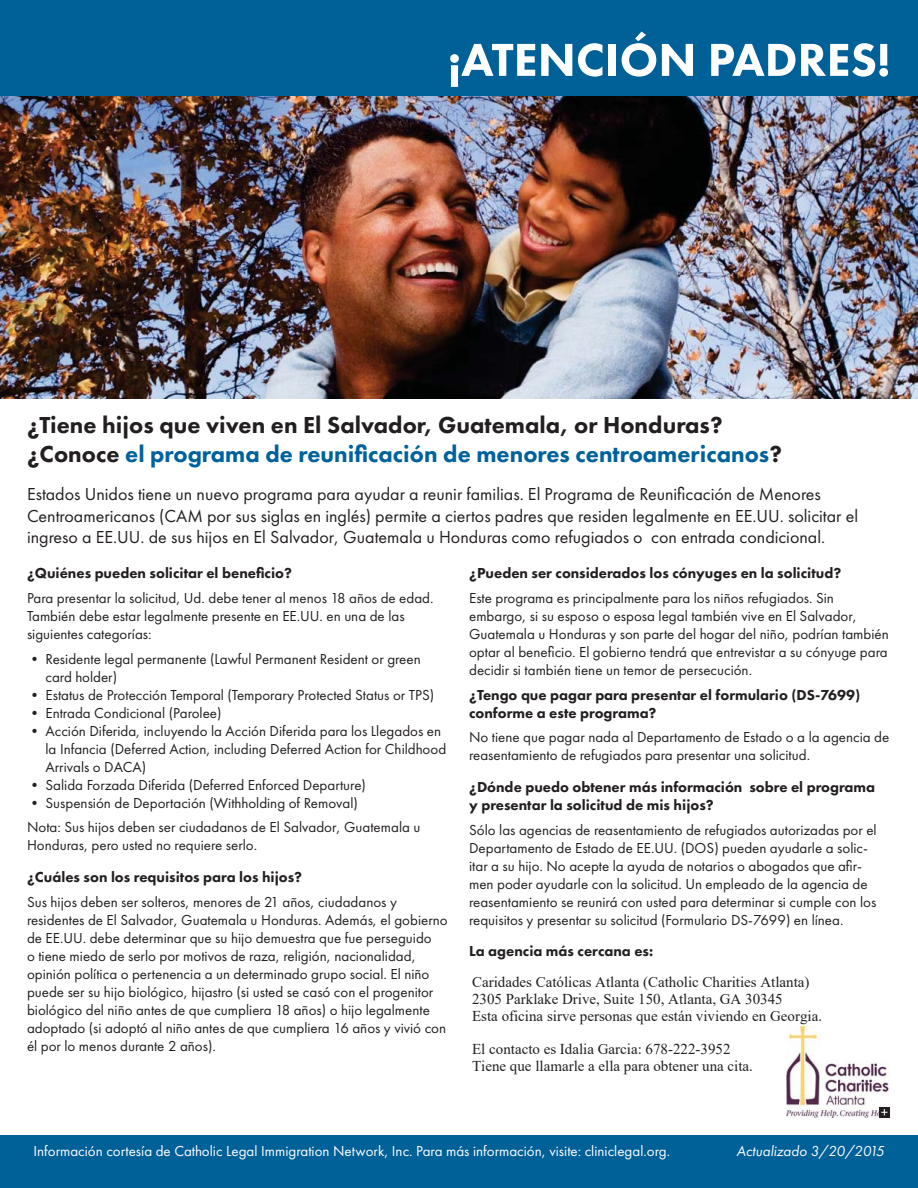
<style>
.page{position:relative;width:918px;height:1188px;background:#fff}
.page>*{position:absolute;margin:0;border:0;box-sizing:border-box;transform-origin:0 0}
.t1{font:800 24px/28.8px "Futura PT";color:#231f20}
.t2{font:18px/21.6px "Futura PT";color:#231f20}
.t3{font:15px/18px "Futura PT";color:#231f20}
.t4{font:800 15px/18px "Futura PT";color:#231f20}
.t5{font:15px/16.8px "Times New Roman";color:#231f20}
.t6{font:15px "Futura PT";color:#fff}
.t7{font:italic 15px "Futura PT";color:#fff}
.s1{color:#00629b}
</style>
<div class="page">
<img style="left:1px;top:96px;width:916px;height:303px">
<div style="left:0;top:0;width:918px;height:96px;background:#006098"></div>
<div style="left:0;top:1136px;width:918px;height:52px;background:#006098"></div>
<svg style="left:450px;top:44px;width:85px;height:43px"></svg>
<svg style="left:541px;top:44px;width:31px;height:32px"></svg>
<svg style="left:578px;top:43px;width:24px;height:34px"></svg>
<div style="left:609px;top:44px;width:7px;height:32px;background:#fff"></div>
<svg style="left:622px;top:32px;width:34px;height:45px"></svg>
<svg style="left:662px;top:44px;width:31px;height:32px"></svg>
<svg style="left:711px;top:43px;width:177px;height:34px"></svg>
<img style="left:786px;top:1026px;width:103px;height:92px">
<div style="left:879px;top:1107px;width:11px;height:11px;background:#231f20"></div>
<svg style="left:881px;top:1109px;width:7px;height:6px"></svg>
<h1 class="t1" style="left:27px;top:412px;width:756px">¿Tiene hijos que viven en El Salvador, Guatemala, or Honduras? ¿Conoce <span class="s1">el programa de reunificación de menores centroamericanos</span>?</h1>
<p class="t2" style="left:27px;top:484px;width:833px">Estados Unidos tiene un nuevo programa para ayudar a reunir familias. El Programa de Reunificación de Menores<br>Centroamericanos (CAM por sus siglas en inglés) permite a ciertos padres que residen legalmente en EE.UU. solicitar el ingreso a EE.UU. de sus hijos en El Salvador, Guatemala u Honduras como refugiados o con entrada condicional.</p>
<p class="t4" style="left:27px;top:565px;width:267px">¿Quiénes pueden solicitar el beneficio?</p>
<p class="t3" style="left:27px;top:590px;width:408px">Para presentar la solicitud, Ud. debe tener al menos 18 años de edad.<br>También debe estar legalmente presente en EE.UU. en una de las siguientes categorías:</p>
<p class="t3" style="left:45px;top:651px;width:377px;text-indent:-18px">• Residente legal permanente (Lawful Permanent Resident or green card holder)</p>
<p class="t3" style="left:27px;top:687px;width:409px">• Estatus de Protección Temporal (Temporary Protected Status or TPS)</p>
<p class="t3" style="left:27px;top:705px;width:196px">• Entrada Condicional (Parolee)</p>
<p class="t3" style="left:45px;top:723px;width:402px;text-indent:-18px">• Acción Diferida, incluyendo la Acción Diferida para los Llegados en la Infancia (Deferred Action, including Deferred Action for Childhood<br>Arrivals o DACA)</p>
<p class="t3" style="left:27px;top:777px;width:340px">• Salida Forzada Diferida (Deferred Enforced Departure)</p>
<p class="t3" style="left:27px;top:791px;width:395px;line-height:24.8px">• Suspensión de Deportación (Withholding of Removal)<br>Nota: Sus hijos deben ser ciudadanos de El Salvador, Guatemala u</p>
<p class="t3" style="left:27px;top:837px;width:232px">Honduras, pero usted no requiere serlo.</p>
<p class="t4" style="left:27px;top:869px;width:277px">¿Cuáles son los requisitos para los hijos?</p>
<p class="t3" style="left:27px;top:894px;width:422px">Sus hijos deben ser solteros, menores de 21 años, ciudadanos y residentes de El Salvador, Guatemala u Honduras. Además, el gobierno de EE.UU. debe determinar que su hijo demuestra que fue perseguido<br>o tiene miedo de serlo por motivos de raza, religión, nacionalidad, opinión política o pertenencia a un determinado grupo social. El niño puede ser su hijo biológico, hijastro (si usted se casó con el progenitor biológico del niño antes de que cumpliera 18 años) o hijo legalmente adoptado (si adoptó al niño antes de que cumpliera 16 años y vivió con él por lo menos durante 2 años).</p>
<p class="t4" style="left:469px;top:565px;width:374px">¿Pueden ser considerados los cónyuges en la solicitud?</p>
<p class="t3" style="left:469px;top:590px;width:421px">Este programa es principalmente para los niños refugiados. Sin embargo, si su esposo o esposa legal también vive en El Salvador, Guatemala u Honduras y son parte del hogar del niño, podrían también optar al beneficio. El gobierno tendrá que entrevistar a su cónyuge para decidir si también tiene un temor de persecución.</p>
<p class="t4" style="left:469px;top:687px;width:393px">¿Tengo que pagar para presentar el formulario (DS-7699) conforme a este programa?</p>
<p class="t3" style="left:469px;top:729px;width:422px">No tiene que pagar nada al Departamento de Estado o a la agencia de reasentamiento de refugiados para presentar una solicitud.</p>
<p class="t4" style="left:469px;top:779px;width:408px">¿Dónde puedo obtener más información sobre el programa y presentar la solicitud de mis hijos?</p>
<p class="t3" style="left:469px;top:822px;width:409px">Sólo las agencias de reasentamiento de refugiados autorizadas por el Departamento de Estado de EE.UU. (DOS) pueden ayudarle a solic&shy;itar a su hijo. No acepte la ayuda de notarios o abogados que afir&shy;men poder ayudarle con la solicitud. Un empleado de la agencia de reasentamiento se reunirá con usted para determinar si cumple con los requisitos y presentar su solicitud (Formulario DS-7699) en línea.</p>
<p class="t4" style="left:469px;top:943px;width:186px">La agencia más cercana es:</p>
<p class="t5" style="left:472px;top:974px;width:352px">Caridades Católicas Atlanta (Catholic Charities Atlanta)<br>2305 Parklake Drive, Suite 150, Atlanta, GA 30345<br>Esta oficina sirve personas que están viviendo en Georgia.</p>
<p class="t5" style="left:472px;top:1041px;width:282px">El contacto es Idalia Garcia: 678-222-3952<br>Tiene que llamarle a ella para obtener una cita.</p>
<p class="t6" style="left:33px;top:1145px;width:638px">Información cortesía de Catholic Legal Immigration Network, Inc. Para más información, visite: cliniclegal.org.</p>
<p class="t7" style="left:736px;top:1142px;width:150px">Actualizado 3/20/2015</p>
</div>
